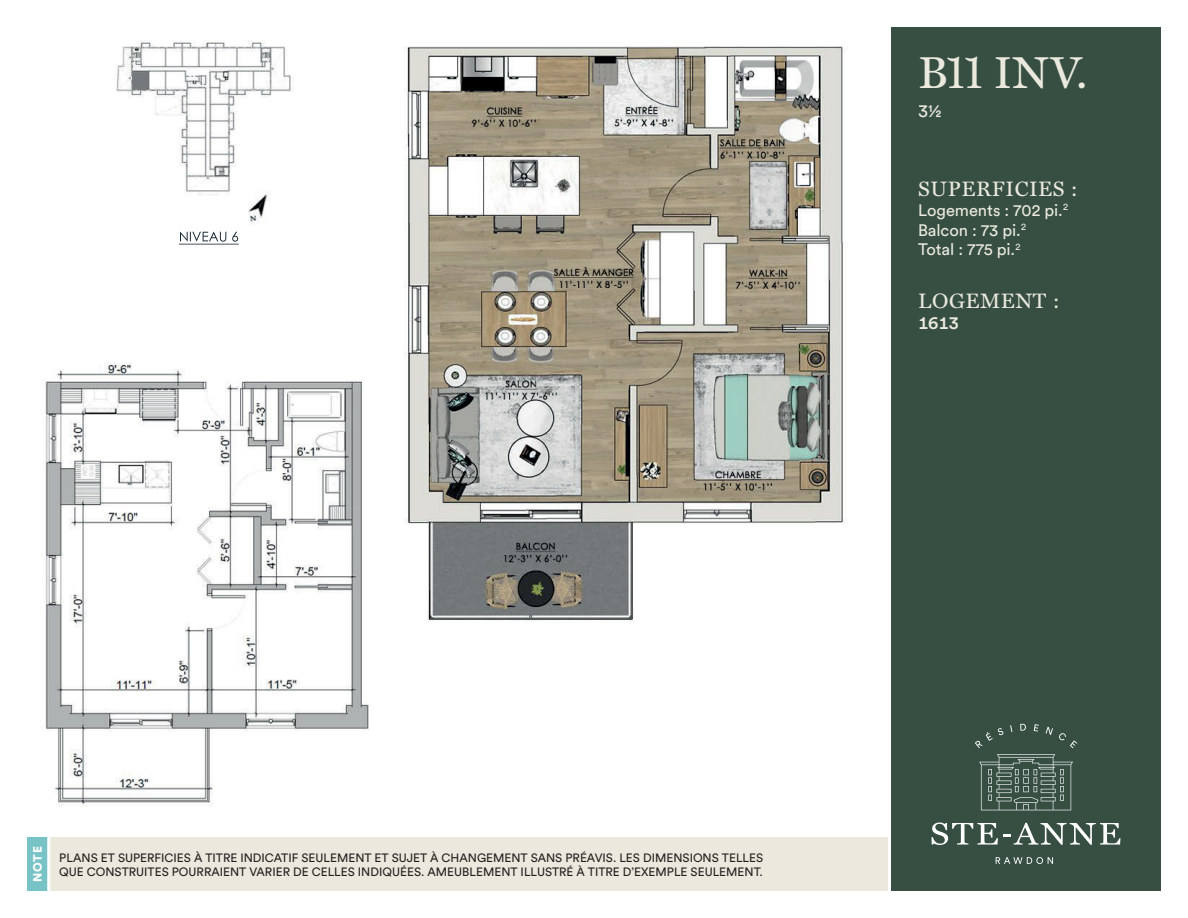
<style>
.page{position:relative;width:1188px;height:918px;background:#fff}
.page>*{position:absolute;margin:0;border:0;box-sizing:border-box;transform-origin:0 0}
.t1{font:45px "Miller Text";letter-spacing:-.01em;color:#ebe9dd}
.t2{font:21px "Miller Text";letter-spacing:.03em;color:#ebe9dd}
.t3{font:500 18px "Circular Std";color:#ebe9dd}
.t4{font:18px "Circular Std";color:#ebe9dd}
.t5{font:16.5px/19.8px "Circular Std";color:#ebe9dd}
.t6{font:12px/14.4px "Circular Std";color:#231f20}
.t7{font:900 12px "Circular Std";color:#fff}
</style>
<div class="page">
<img style="left:45px;top:40px;width:801px;height:766px">
<img style="left:179px;top:231px;width:60px;height:13px">
<div style="left:27px;top:837px;width:864px;height:54px;background:#ebe9dd"></div>
<div style="left:888px;top:27px;width:273px;height:864px;background:#374f43"></div>
<svg style="left:932px;top:823px;width:188px;height:22px"></svg>
<svg style="left:996px;top:857px;width:57px;height:7px"></svg>
<svg style="left:979px;top:754px;width:94px;height:56px;background:#53685d"></svg>
<svg style="left:975px;top:728px;width:29px;height:20px"></svg>
<svg style="left:1010px;top:725px;width:2px;height:7px"></svg>
<svg style="left:1020px;top:724px;width:6px;height:7px"></svg>
<svg style="left:1034px;top:724px;width:5px;height:8px"></svg>
<svg style="left:1046px;top:727px;width:7px;height:8px"></svg>
<svg style="left:1059px;top:733px;width:18px;height:15px"></svg>
<svg style="left:27px;top:837px;width:23px;height:54px"></svg>
<h1 class="t1" style="left:918px;top:37px;width:171px">B11 INV.</h1>
<h3 class="t4" style="left:918px;top:99px;width:25px">3½</h3>
<h2 class="t2" style="left:918px;top:172px;width:161px">SUPERFICIES :</h2>
<h3 class="t5" style="left:918px;top:200px;width:152px">Logements : 702 pi.<sup>2<br></sup>Balcon : 73 pi.<sup>2<br></sup>Total : 775 pi.<sup>2</sup></h3>
<h2 class="t2" style="left:918px;top:284px;width:143px">LOGEMENT :</h2>
<h3 class="t3" style="left:918px;top:312px;width:43px">1613</h3>
<p class="t7" style="left:30px;top:882px;width:37px;rotate:-90deg">NOTE</p>
<p class="t6" style="left:59px;top:850px;width:705px">PLANS ET SUPERFICIES À TITRE INDICATIF SEULEMENT ET SUJET À CHANGEMENT SANS PRÉAVIS. LES DIMENSIONS TELLES<br>QUE CONSTRUITES POURRAIENT VARIER DE CELLES INDIQUÉES. AMEUBLEMENT ILLUSTRÉ À TITRE D’EXEMPLE SEULEMENT.</p>
</div>
